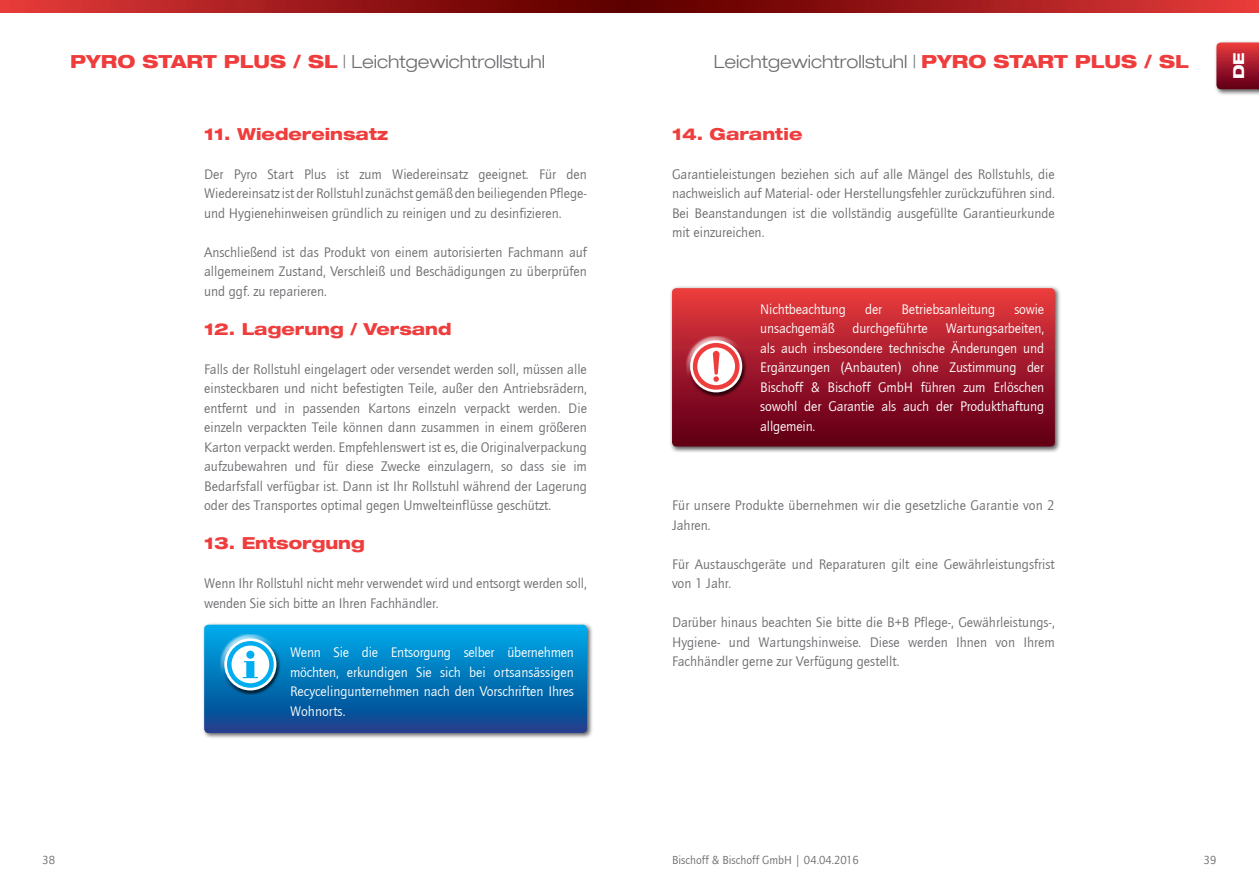
<style>
.page{position:relative;width:1259px;height:893px;background:#fff}
.page>*{position:absolute;margin:0;border:0;box-sizing:border-box;transform-origin:0 0}
.t1{font:300 18px "Helve Neu Lig Ext";color:#6c6d70}
.t2{font:800 16.5px "Helve Neu Hea Ext";color:#ee3d3c}
.t3{font:800 15px "Helve Neu Hea Ext";color:#fff}
.t4{font:14.25px/19.5px "Quay Sans";color:#6c6d70;text-align:justify}
.t5{font:14.25px/19.5px "Quay Sans";letter-spacing:-.01em;color:#fff;text-align:justify}
.t6{font:12px "Quay Sans";color:#6c6d70}
.s1{font-family:"Helve Neu Hea Ext";font-weight:800;color:#ee3d3c}
</style>
<div class="page">
<svg style="left:0;top:0;width:629px;height:12px;background:#9e1a1a"></svg>
<svg style="left:629px;top:0;width:630px;height:12px;background:#9e1a1a"></svg>
<div style="left:1213px;top:40px;width:46px;height:56px;background:#231f20;opacity:.75"></div>
<svg style="left:1216px;top:43px;width:43px;height:46px;background:#a31c2c"></svg>
<div style="left:202px;top:622px;width:391px;height:118px;background:#231f20;opacity:.75"></div>
<svg style="left:204px;top:625px;width:383px;height:108px;background:#0e79bb"></svg>
<div style="left:246px;top:651px;width:8px;height:8px;background:#00aeef;border-radius:50%"></div>
<div style="left:669px;top:286px;width:392px;height:167px;background:#231f20;opacity:.75"></div>
<svg style="left:672px;top:288px;width:382px;height:158px;background:#a21a2a"></svg>
<div style="left:686px;top:336px;width:56px;height:44px;background:#fff;opacity:.75"></div>
<div style="left:690px;top:348px;width:57px;height:49px;background:#231f20;opacity:.75"></div>
<svg style="left:690px;top:340px;width:52px;height:52px"></svg>
<svg style="left:713px;top:351px;width:6px;height:31px"></svg>
<div style="left:693px;top:343px;width:46px;height:47px;border:4px solid #ee3d3c;border-radius:50%"></div>
<p class="t1" style="left:70px;top:50px;width:476px"><span class="s1">PYRO START PLUS / SL</span> | Leichtgewichtrollstuhl</p>
<p class="t1" style="left:714px;top:50px;width:476px">Leichtgewichtrollstuhl | <span class="s1">PYRO START PLUS / SL</span></p>
<p class="t2" style="left:204px;top:123px;width:186px">11. Wiedereinsatz</p>
<p class="t4" style="left:204px;top:164px;width:384px">Der Pyro Start Plus ist zum Wiedereinsatz geeignet. Für den Wiedereinsatz ist der Rollstuhl zunächst gemäß den beiliegenden Pflege&shy;und Hygienehinweisen gründlich zu reinigen und zu desinfizieren.</p>
<p class="t4" style="left:204px;top:242px;width:384px">Anschließend ist das Produkt von einem autorisierten Fachmann auf allgemeinem Zustand, Verschleiß und Beschädigungen zu überprüfen und ggf. zu reparieren.</p>
<p class="t2" style="left:204px;top:318px;width:249px">12. Lagerung / Versand</p>
<p class="t4" style="left:204px;top:359px;width:384px">Falls der Rollstuhl eingelagert oder versendet werden soll, müssen alle einsteckbaren und nicht befestigten Teile, außer den Antriebsrädern, entfernt und in passenden Kartons einzeln verpackt werden. Die einzeln verpackten Teile können dann zusammen in einem größeren Karton verpackt werden. Empfehlenswert ist es, die Originalverpackung aufzubewahren und für diese Zwecke einzulagern, so dass sie im Bedarfsfall verfügbar ist. Dann ist Ihr Rollstuhl während der Lagerung oder des Transportes optimal gegen Umwelteinflüsse geschützt.</p>
<p class="t2" style="left:204px;top:533px;width:162px">13. Entsorgung</p>
<p class="t4" style="left:204px;top:574px;width:384px">Wenn Ihr Rollstuhl nicht mehr verwendet wird und entsorgt werden soll, wenden Sie sich bitte an Ihren Fachhändler.</p>
<p class="t5" style="left:290px;top:643px;width:285px">Wenn Sie die Entsorgung selber übernehmen möchten, erkundigen Sie sich bei ortsansässigen Recycelingunternehmen nach den Vorschriften Ihres Wohnorts.</p>
<p class="t2" style="left:672px;top:123px;width:132px">14. Garantie</p>
<p class="t4" style="left:672px;top:164px;width:384px">Garantieleistungen beziehen sich auf alle Mängel des Rollstuhls, die nachweislich auf Material- oder Herstellungsfehler zurückzuführen sind.<br>Bei Beanstandungen ist die vollständig ausgefüllte Garantieurkunde mit einzureichen.</p>
<p class="t5" style="left:760px;top:299px;width:285px;text-indent:254px">sowie unsachgemäß durchgeführte Wartungsarbeiten, als auch insbesondere technische Änderungen und Ergänzungen (Anbauten) ohne Zustimmung der Bischoff &amp; Bischoff GmbH führen zum Erlöschen sowohl der Garantie als auch der Produkthaftung allgemein.</p>
<p class="t5" style="left:760px;top:299px;width:87px">Nichtbeachtung</p>
<p class="t5" style="left:865px;top:299px;width:19px">der</p>
<p class="t5" style="left:901px;top:299px;width:95px">Betriebsanleitung</p>
<p class="t4" style="left:672px;top:496px;width:384px">Für unsere Produkte übernehmen wir die gesetzliche Garantie von 2<br>Jahren.</p>
<p class="t4" style="left:672px;top:554px;width:384px">Für Austauschgeräte und Reparaturen gilt eine Gewährleistungsfrist von 1 Jahr.</p>
<p class="t4" style="left:672px;top:613px;width:384px">Darüber hinaus beachten Sie bitte die B+B Pflege-, Gewährleistungs-, Hygiene- und Wartungshinweise. Diese werden Ihnen von Ihrem Fachhändler gerne zur Verfügung gestellt.</p>
<p class="t3" style="left:1229px;top:79px;width:28px;rotate:-90deg">DE</p>
<p class="t6" style="left:672px;top:853px;width:188px">Bischoff &amp; Bischoff GmbH | 04.04.2016</p>
<p class="t6" style="left:43px;top:853px;width:14px">38</p>
<p class="t6" style="left:1203px;top:853px;width:14px">39</p>
</div>
